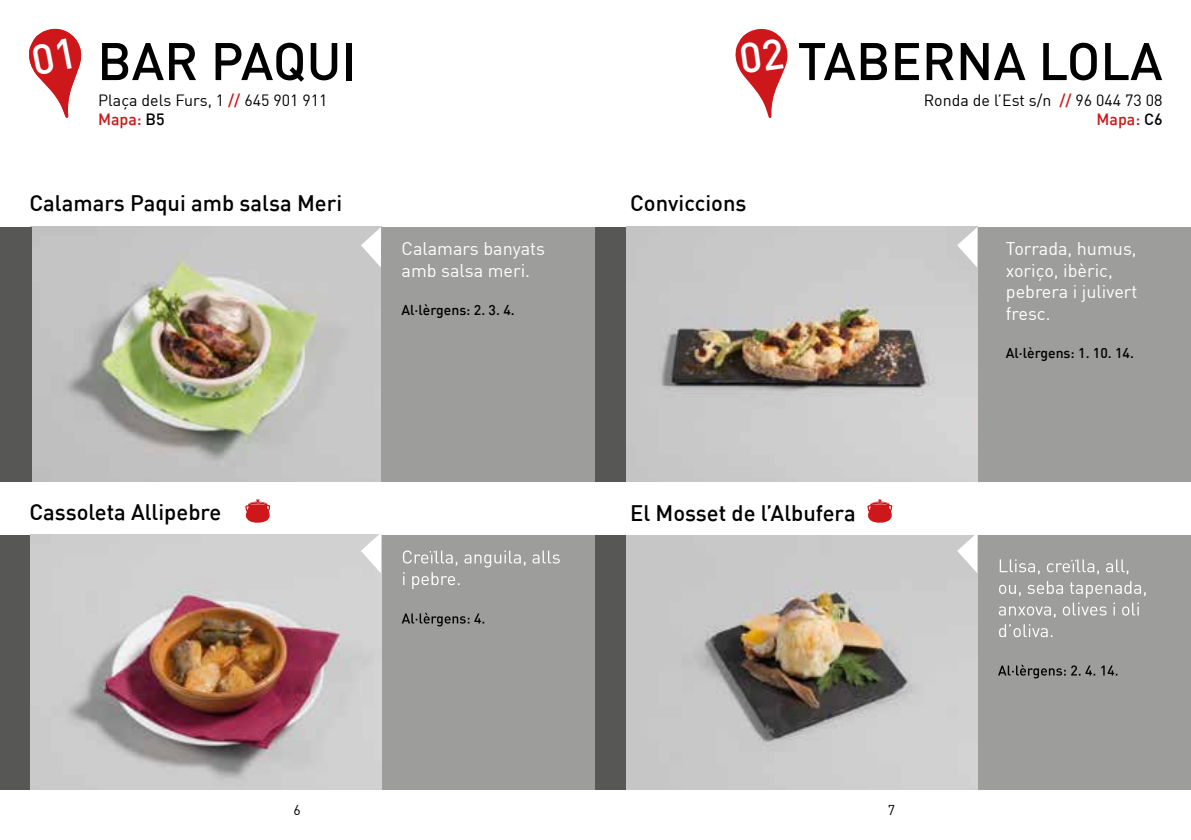
<style>
.page{position:relative;width:1191px;height:840px;background:#fff}
.page>*{position:absolute;margin:0;border:0;box-sizing:border-box;transform-origin:0 0}
.t1{font:500 52px "DIN";color:#000}
.t2{font:500 22px "DIN";color:#000}
.t3{font:18px/21.6px "DIN";color:#fff}
.t4{font:16px/19.2px "DIN";color:#000}
.t5{font:500 14px "DIN";color:#000}
.t6{font:14px "DIN";color:#000}
.s1{font-weight:500;color:#cd171a}
.s2{font-weight:500}
</style>
<div class="page">
<img style="left:31px;top:227px;width:350px;height:254px">
<div style="left:381px;top:227px;width:214px;height:254px;background:#9d9d9c"></div>
<div style="left:0;top:227px;width:31px;height:254px;background:#575756"></div>
<div style="left:0;top:535px;width:31px;height:254px;background:#575756"></div>
<div style="left:381px;top:535px;width:214px;height:254px;background:#9d9d9c"></div>
<svg style="left:401px;top:612px;width:83px;height:14px"></svg>
<svg style="left:403px;top:550px;width:157px;height:38px"></svg>
<svg style="left:245px;top:499px;width:25px;height:23px"></svg>
<img style="left:30px;top:534px;width:351px;height:255px">
<svg style="left:361px;top:227px;width:20px;height:40px"></svg>
<svg style="left:361px;top:534px;width:20px;height:38px"></svg>
<div style="left:595px;top:227px;width:32px;height:254px;background:#575756"></div>
<div style="left:595px;top:535px;width:32px;height:254px;background:#575756"></div>
<div style="left:976px;top:227px;width:215px;height:254px;background:#9d9d9c"></div>
<div style="left:976px;top:535px;width:215px;height:254px;background:#9d9d9c"></div>
<img style="left:626px;top:227px;width:351px;height:254px">
<img style="left:626px;top:535px;width:351px;height:254px">
<svg style="left:998px;top:664px;width:119px;height:14px"></svg>
<svg style="left:999px;top:624px;width:53px;height:12px"></svg>
<svg style="left:998px;top:581px;width:147px;height:36px"></svg>
<svg style="left:999px;top:559px;width:129px;height:15px"></svg>
<svg style="left:867px;top:499px;width:25px;height:23px"></svg>
<svg style="left:957px;top:227px;width:20px;height:40px"></svg>
<svg style="left:957px;top:535px;width:20px;height:37px"></svg>
<svg style="left:29px;top:28px;width:53px;height:90px"></svg>
<svg style="left:735px;top:29px;width:53px;height:89px"></svg>
<h1 class="t1" style="left:97px;top:28px;width:261px">BAR PAQUI</h1>
<h1 class="t1" style="left:797px;top:28px;width:367px">TABERNA LOLA</h1>
<p class="t4" style="left:98px;top:90px;width:231px">Plaça dels Furs, 1 <span class="s1">//</span> 645 901 911<br><span class="s1">Mapa:</span> <span class="s2">B5</span></p>
<p class="t4" style="left:923px;top:90px;width:240px;text-align:right">Ronda de l’Est s/n <span class="s1">//</span> 96 044 73 08<br><span class="s1">Mapa:</span> <span class="s2">C6</span></p>
<p class="t2" style="left:29px;top:189px;width:314px">Calamars Paqui amb salsa Meri</p>
<p class="t2" style="left:630px;top:189px;width:118px">Conviccions</p>
<p class="t3" style="left:401px;top:237px;width:145px">Calamars banyats amb salsa meri.</p>
<p class="t5" style="left:401px;top:301px;width:115px">Al·lèrgens: 2. 3. 4.</p>
<p class="t3" style="left:1005px;top:237px;width:133px">Torrada, humus, xoriço, ibèric, pebrera i julivert fresc.</p>
<p class="t5" style="left:1005px;top:344px;width:130px">Al·lèrgens: 1. 10. 14.</p>
<p class="t2" style="left:29px;top:497px;width:193px">Cassoleta Allipebre</p>
<p class="t2" style="left:630px;top:498px;width:227px">El Mosset de l’Albufera</p>
<p class="t6" style="left:293px;top:801px;width:9px">6</p>
<p class="t6" style="left:887px;top:801px;width:9px">7</p>
</div>
